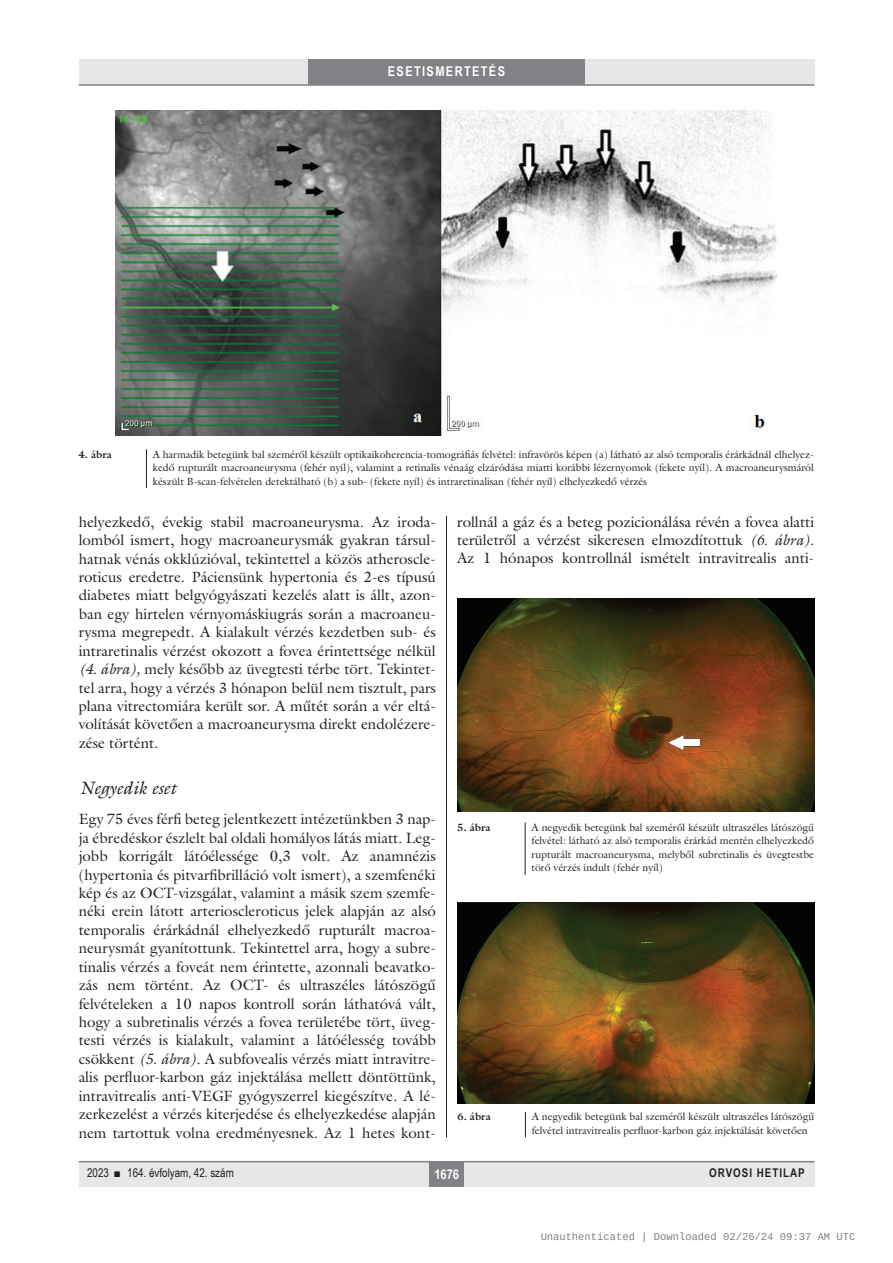
<style>
.page{position:relative;width:893px;height:1263px;background:#fff}
.page>*{position:absolute;margin:0;border:0;box-sizing:border-box;transform-origin:0 0}
.alcimkurziv{font:italic 18px "Galliard Reg";color:#231f20}
.Body_tompa{font:15px/18.5px "Galliard Reg";color:#231f20}
.body-s{font:15px/18.5px "Galliard Reg";color:#231f20;text-align:justify}
.t1{font:700 13.5px "Arial Narrow";letter-spacing:.1em;color:#fff}
.t2{font:12px "Arial Narrow";color:#231f20}
.t3{font:700 12px "Arial Narrow";letter-spacing:.08em;color:#231f20}
.kepalairas2{font:10.5px/13.5px "Galliard Reg";color:#231f20;text-align:justify}
.t4{font:10.5px "Liberation Mono";color:rgb(0 0 0/.5)}
.kepalairas1{font:700 10.5px "Galliard Reg";color:#231f20}
.s1{font-style:italic}
</style>
<div class="page">
<div style="left:79px;top:1161px;width:735px;height:25px;background:#e6e7e9"></div>
<hr style="left:79px;top:1161px;width:735px;height:1px;background:#808285">
<div style="left:430px;top:1161px;width:34px;height:25px;background:#808285"></div>
<div style="left:79px;top:60px;width:735px;height:25px;background:#e6e7e9"></div>
<div style="left:308px;top:60px;width:277px;height:25px;background:#808285"></div>
<hr style="left:79px;top:84px;width:735px;height:2px;background:#808285">
<hr style="left:446px;top:111px;width:1px;height:1026px;background:#231f20">
<hr style="left:146px;top:449px;width:1px;height:39px;background:#231f20">
<img style="left:115px;top:111px;width:662px;height:325px">
<hr style="left:525px;top:822px;width:1px;height:53px;background:#231f20">
<svg style="left:525px;top:1112px;width:1px;height:25px"></svg>
<img style="left:457px;top:599px;width:357px;height:212px">
<img style="left:457px;top:902px;width:357px;height:201px">
<p class="t1" style="left:388px;top:61px;width:119px">ESETISMERTETÉS</p>
<p class="kepalairas1" style="left:78px;top:447px;width:35px">4. ábra</p>
<p class="kepalairas2" style="left:153px;top:447px;width:662px">A harmadik betegünk bal szeméről készült optikaikoherencia-tomográfiás felvétel: infravörös képen (a) látható az alsó temporalis érárkádnál elhelyez&shy;kedő rupturált macroaneurysma (fehér nyíl), valamint a retinalis vénaág elzáródása miatti korábbi lézernyomok (fekete nyíl). A macroaneurysmáról készült B-scan-felvételen detektálható (b) a sub- (fekete nyíl) és intraretinalisan (fehér nyíl) elhelyezkedő vérzés</p>
<p class="body-s" style="left:79px;top:512px;width:359px">helyezkedő, évekig stabil macroaneurysma. Az iroda&shy;lomból ismert, hogy macroaneurysmák gyakran társul&shy;hatnak vénás okklúzióval, tekintettel a közös atheroscle&shy;roticus eredetre. Páciensünk hypertonia és 2-es típusú diabetes miatt belgyógyászati kezelés alatt is állt, azon&shy;ban egy hirtelen vérnyomáskiugrás során a macroaneu&shy;rysma megrepedt. A kialakult vérzés kezdetben sub- és intraretinalis vérzést okozott a fovea érintettsége nélkül <span class="s1">(4. ábra),</span> mely később az üvegtesti térbe tört. Tekintet&shy;tel arra, hogy a vérzés 3 hónapon belül nem tisztult, pars plana vitrectomiára került sor. A műtét során a vér eltá&shy;volítását követően a macroaneurysma direkt endolézere&shy;zése történt.</p>
<p class="alcimkurziv" style="left:79px;top:776px;width:99px">Negyedik eset</p>
<p class="Body_tompa" style="left:79px;top:810px;width:359px">Egy 75 éves férfi beteg jelentkezett intézetünkben 3 nap&shy;ja ébredéskor észlelt bal oldali homályos látás miatt. Leg&shy;jobb korrigált látóélessége 0,3 volt. Az anamnézis (hypertonia és pitvarfibrilláció volt ismert), a szemfenéki kép és az OCT-vizsgálat, valamint a másik szem szemfe&shy;néki erein látott arterioscleroticus jelek alapján az alsó temporalis érárkádnál elhelyezkedő rupturált macroa&shy;neurysmát gyanítottunk. Tekintettel arra, hogy a subre&shy;tinalis vérzés a foveát nem érintette, azonnali beavatko&shy;zás nem történt. Az OCT- és ultraszéles látószögű felvételeken a 10 napos kontroll során láthatóvá vált, hogy a subretinalis vérzés a fovea területébe tört, üveg&shy;testi vérzés is kialakult, valamint a látóélesség tovább csökkent <span class="s1">(5. ábra)</span>. A subfovealis vérzés miatt intravitre&shy;alis perfluor-karbon gáz injektálása mellett döntöttünk, intravitrealis anti-VEGF gyógyszerrel kiegészítve. A lé&shy;zerkezelést a vérzés kiterjedése és elhelyezkedése alapján nem tartottuk volna eredményesnek. Az 1 hetes kont-</p>
<p class="Body_tompa" style="left:457px;top:512px;width:359px;line-height:18px;text-align:justify">rollnál a gáz és a beteg pozicionálása révén a fovea alatti területről a vérzést sikeresen elmozdítottuk <span class="s1">(6. ábra)</span>.<br>Az 1 hónapos kontrollnál ismételt intravitrealis anti-</p>
<p class="kepalairas1" style="left:457px;top:820px;width:35px">5. ábra</p>
<p class="kepalairas2" style="left:531px;top:820px;width:284px">A negyedik betegünk bal szeméről készült ultraszéles látószögű felvétel: látható az alsó temporalis érárkád mentén elhelyezkedő rupturált macroaneurysma, melyből subretinalis és üvegtestbe törő vérzés indult (fehér nyíl)</p>
<p class="kepalairas1" style="left:457px;top:1110px;width:35px">6. ábra</p>
<p class="kepalairas2" style="left:532px;top:1110px;width:284px">A negyedik betegünk bal szeméről készült ultraszéles látószögű felvétel intravitrealis perfluor-karbon gáz injektálását követően</p>
<p class="t2" style="left:87px;top:1164px;width:148px">2023 ■ 164. évfolyam, 42. szám</p>
<p class="t1" style="left:434px;top:1163px;width:26px">1676</p>
<p class="t3" style="left:709px;top:1164px;width:97px">ORVOSI HETILAP</p>
<p class="t4" style="left:540px;top:1232px;width:316px">Unauthenticated | Downloaded 02/26/24 09:37 AM UTC</p>
</div>
